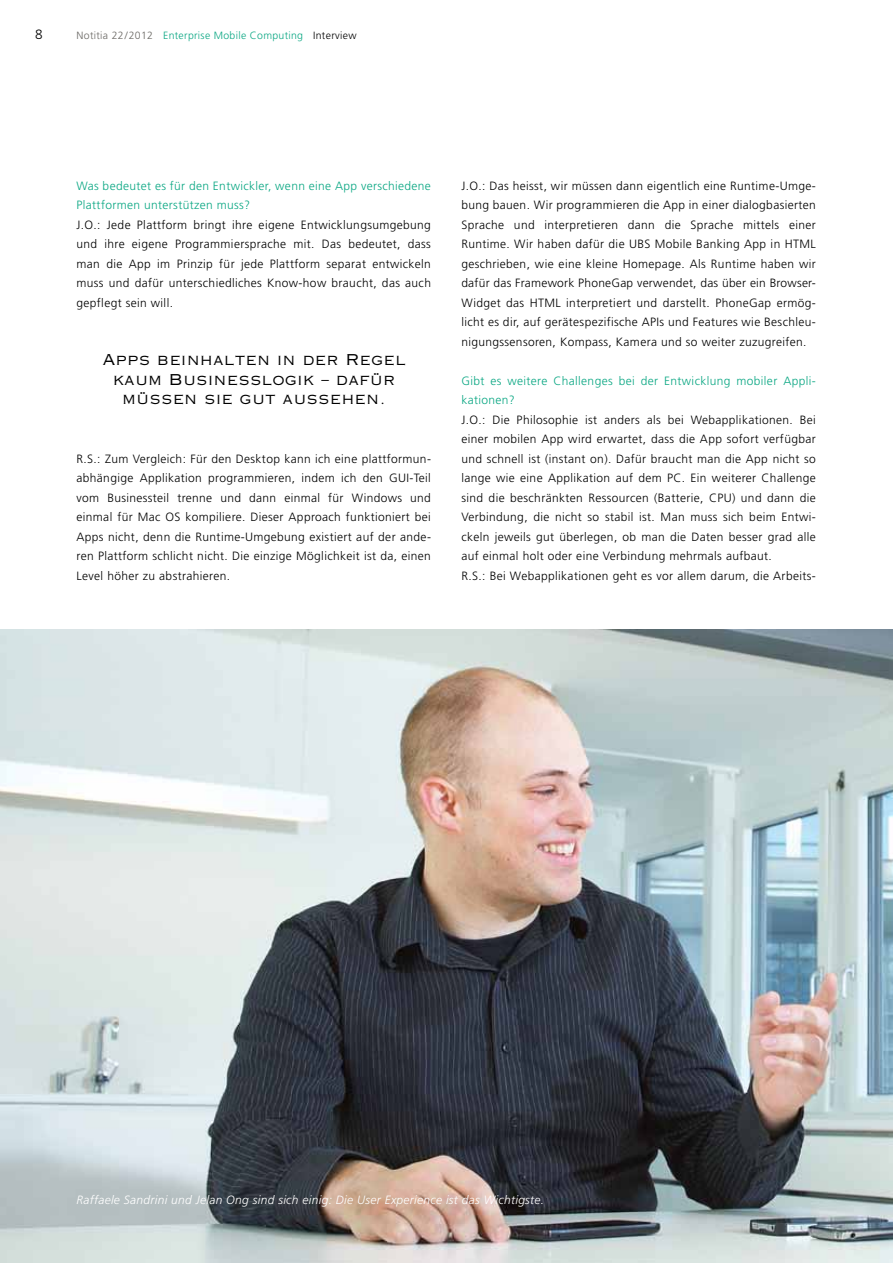
<style>
.page{position:relative;width:893px;height:1263px;background:#fff}
.page>*{position:absolute;margin:0;border:0;box-sizing:border-box;transform-origin:0 0}
.t1{font:15px/19.5px "Copperplate Thirty Two AB";letter-spacing:.05em;color:#000;text-align:center}
.t2{font:300 13.5px "Frutiger";color:#000}
.t3{font:300 12px/19.5px "Frutiger";letter-spacing:.03em;color:#000;text-align:justify}
.t4{font:300 12px/19.5px "Frutiger";letter-spacing:.03em;color:#0aa783}
.t5{font:italic 300 12px "Frutiger";letter-spacing:.025em;color:#fff}
.t6{font:300 10.5px "Frutiger";letter-spacing:.03em;color:#0aa783}
.s1{color:#6a6864}
.s2{color:#000}
</style>
<div class="page">
<img style="left:0;top:629px;width:893px;height:634px">
<p class="t2" style="left:35px;top:27px;width:9px">8</p>
<p class="t6" style="left:77px;top:29px;width:281px"><span class="s1">Notitia 22/2012</span> Enterprise Mobile Computing <span class="s2">Interview</span></p>
<p class="t4" style="left:77px;top:176px;width:356px">Was bedeutet es für den Entwickler, wenn eine App verschiedene<br>Plattformen unterstützen muss?</p>
<p class="t3" style="left:77px;top:215px;width:356px">J.O.: Jede Plattform bringt ihre eigene Entwicklungsumgebung und ihre eigene Programmiersprache mit. Das bedeutet, dass man die App im Prinzip für jede Plattform separat entwickeln muss und dafür unterschiedliches Know-how braucht, das auch gepflegt sein will.</p>
<p class="t1" style="left:103px;top:350px;width:304px">Apps beinhalten in der Regel kaum Businesslogik – dafür müssen sie gut aussehen.</p>
<p class="t3" style="left:77px;top:449px;width:356px">R.S.: Zum Vergleich: Für den Desktop kann ich eine plattformun&shy;abhängige Applikation programmieren, indem ich den GUI-Teil vom Businessteil trenne und dann einmal für Windows und einmal für Mac OS kompiliere. Dieser Approach funktioniert bei Apps nicht, denn die Runtime-Umgebung existiert auf der ande&shy;ren Plattform schlicht nicht. Die einzige Möglichkeit ist da, einen Level höher zu abstrahieren.</p>
<p class="t3" style="left:461px;top:176px;width:356px">J.O.: Das heisst, wir müssen dann eigentlich eine Runtime-Umge&shy;bung bauen. Wir programmieren die App in einer dialogbasierten Sprache und interpretieren dann die Sprache mittels einer Runtime. Wir haben dafür die UBS Mobile Banking App in HTML geschrieben, wie eine kleine Homepage. Als Runtime haben wir dafür das Framework PhoneGap verwendet, das über ein Browser-Widget das HTML interpretiert und darstellt. PhoneGap ermög&shy;licht es dir, auf gerätespezifische APIs und Features wie Beschleu&shy;nigungssensoren, Kompass, Kamera und so weiter zuzugreifen.</p>
<p class="t4" style="left:461px;top:371px;width:356px">Gibt es weitere Challenges bei der Entwicklung mobiler Appli&shy;kationen?</p>
<p class="t3" style="left:461px;top:410px;width:356px;text-align:left">J.O.: Die Philosophie ist anders als bei Webapplikationen. Bei einer mobilen App wird erwartet, dass die App sofort verfügbar und schnell ist (instant on). Dafür braucht man die App nicht so lange wie eine Applikation auf dem PC. Ein weiterer Challenge sind die beschränkten Ressourcen (Batterie, CPU) und dann die Verbindung, die nicht so stabil ist. Man muss sich beim Entwi&shy;ckeln jeweils gut überlegen, ob man die Daten besser grad alle auf einmal holt oder eine Verbindung mehrmals aufbaut.<br>R.S.: Bei Webapplikationen geht es vor allem darum, die Arbeits-</p>
<p class="t5" style="left:77px;top:1193px;width:469px">Raffaele Sandrini und Jelan Ong sind sich einig: Die User Experience ist das Wichtigste.</p>
</div>
